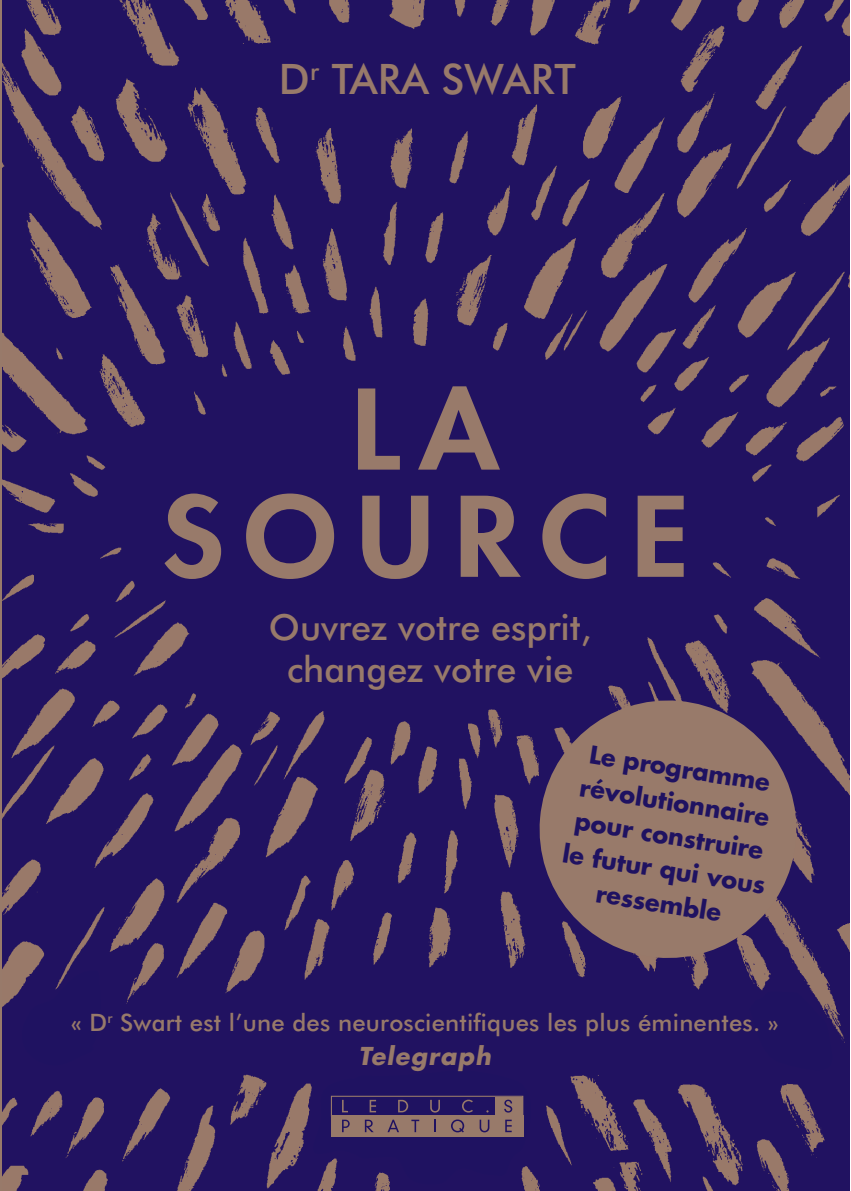
<style>
.page{position:relative;width:851px;height:1191px;background:#fff}
.page>*{position:absolute;margin:0;border:0;box-sizing:border-box;transform-origin:0 0}
.t1{font:800 107.6px/107.2px "Futura Std";letter-spacing:.17em;color:#987a6a;text-align:center;scale:1.1 1}
.t2{font:500 42px "Futura BT";color:#987a6a}
.t3{font:500 36px/42px "Futura BT";color:#987a6a;text-align:center}
.t4{font:700 24px/34px "Futura";color:#1f1261;text-align:center}
.t5{font:500 24px "Futura BT";letter-spacing:.01em;color:#987a6a}
.t6{font:italic 700 24px "Futura";letter-spacing:.05em;color:#987a6a}
</style>
<div class="page">
<img style="left:4px;top:0;width:845px;height:1191px">
<svg style="left:534px;top:695px;width:268px;height:268px;background:#7d6267"></svg>
<svg style="left:311px;top:1070px;width:220px;height:115px;background:#392862"></svg>
<div style="left:21px;top:970px;width:81px;height:96px;background:#1f1261"></div>
<div style="left:749px;top:990px;width:86px;height:80px;background:#1f1261"></div>
<svg style="left:0;top:0;width:4px;height:1191px;background:#654d66"></svg>
<h2 class="t2" style="left:279px;top:53px;width:298px">D<sup>r</sup> TARA SWART</h2>
<h1 class="t1" style="left:162px;top:376px;width:480px">LA<br>SOURCE</h1>
<h3 class="t3" style="left:269px;top:606px;width:324px">Ouvrez votre esprit, changez votre vie</h3>
<p class="t4" style="left:581px;top:735px;width:206px;rotate:9deg">Le programme révolutionnaire pour construire le futur qui vous ressemble</p>
<p class="t5" style="left:71px;top:1007px;width:709px">« D<sup>r</sup> Swart est l’une des neuroscientifiques les plus éminentes. »</p>
<p class="t6" style="left:358px;top:1039px;width:134px">Telegraph</p>
</div>
